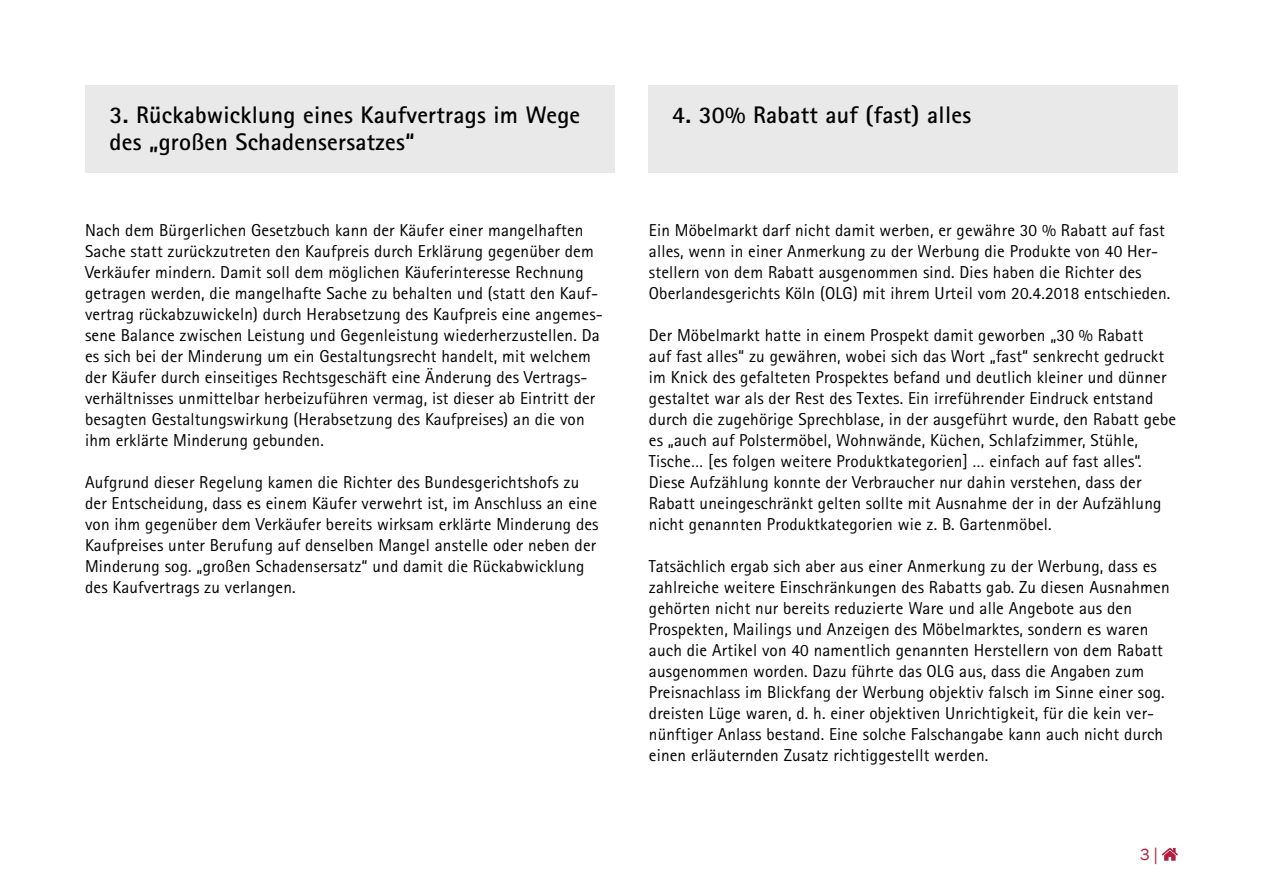
<style>
.page{position:relative;width:1263px;height:893px;background:#fff}
.page>*{position:absolute;margin:0;border:0;box-sizing:border-box;transform-origin:0 0}
.t1{font:700 24px/27px "Rotis Sans Serif Std";letter-spacing:.01em;color:#000}
.t2{font:17.25px/21px "Rotis Sans Serif Std";letter-spacing:.01em;color:#000}
.t3{font:16.5px "Franklin Gothic";color:#b61c3e}
.s1{font-family:"Myriad Pro"}
</style>
<div class="page">
<svg style="left:1162px;top:848px;width:16px;height:13px"></svg>
<div style="left:85px;top:85px;width:530px;height:88px;background:#e9e9e9"></div>
<div style="left:648px;top:85px;width:529px;height:88px;background:#e9e9e9"></div>
<h1 class="t1" style="left:110px;top:101px;width:472px">3. Rückabwicklung eines Kaufvertrags im Wege des „großen Schadensersatzes“</h1>
<p class="t2" style="left:85px;top:219px;width:519px">Nach dem Bürgerlichen Gesetzbuch kann der Käufer einer mangelhaften Sache statt zurückzutreten den Kaufpreis durch Erklärung gegenüber dem Verkäufer mindern. Damit soll dem möglichen Käuferinteresse Rechnung getragen werden, die mangelhafte Sache zu behalten und (statt den Kauf&shy;vertrag rückabzuwickeln) durch Herabsetzung des Kaufpreis eine angemes&shy;sene Balance zwischen Leistung und Gegenleistung wiederherzustellen. Da es sich bei der Minderung um ein Gestaltungsrecht handelt, mit welchem der Käufer durch einseitiges Rechtsgeschäft eine Änderung des Vertrags&shy;verhältnisses unmittelbar herbeizuführen vermag, ist dieser ab Eintritt der besagten Gestaltungswirkung (Herabsetzung des Kaufpreises) an die von ihm erklärte Minderung gebunden.</p>
<p class="t2" style="left:85px;top:471px;width:515px">Aufgrund dieser Regelung kamen die Richter des Bundesgerichtshofs zu der Entscheidung, dass es einem Käufer verwehrt ist, im Anschluss an eine von ihm gegenüber dem Verkäufer bereits wirksam erklärte Minderung des Kaufpreises unter Berufung auf denselben Mangel anstelle oder neben der Minderung sog. „großen Schadensersatz“ und damit die Rückabwicklung des Kaufvertrags zu verlangen.</p>
<h1 class="t1" style="left:672px;top:101px;width:300px">4. 30% Rabatt auf (fast) alles</h1>
<p class="t2" style="left:649px;top:219px;width:523px">Ein Möbelmarkt darf nicht damit werben, er gewähre 30 % Rabatt auf fast alles, wenn in einer Anmerkung zu der Werbung die Produkte von 40 Her&shy;stellern von dem Rabatt ausgenommen sind. Dies haben die Richter des Oberlandesgerichts Köln (OLG) mit ihrem Urteil vom 20.4.2018 entschieden.</p>
<p class="t2" style="left:649px;top:324px;width:529px">Der Möbelmarkt hatte in einem Prospekt damit geworben „30 % Rabatt<br>auf fast alles“ zu gewähren, wobei sich das Wort „fast“ senkrecht gedruckt im Knick des gefalteten Prospektes befand und deutlich kleiner und dünner gestaltet war als der Rest des Textes. Ein irreführender Eindruck entstand durch die zugehörige Sprechblase, in der ausgeführt wurde, den Rabatt gebe es „auch auf Polstermöbel, Wohnwände, Küchen, Schlafzimmer, Stühle, Tische… [es folgen weitere Produktkategorien] … einfach auf fast alles“.<br>Diese Aufzählung konnte der Verbraucher nur dahin verstehen, dass der Rabatt uneingeschränkt gelten sollte mit Ausnahme der in der Aufzählung nicht genannten Produktkategorien wie z. B. Gartenmöbel.</p>
<p class="t2" style="left:649px;top:555px;width:522px">Tatsächlich ergab sich aber aus einer Anmerkung zu der Werbung, dass es zahlreiche weitere Einschränkungen des Rabatts gab. Zu diesen Ausnahmen gehörten nicht nur bereits reduzierte Ware und alle Angebote aus den Prospekten, Mailings und Anzeigen des Möbelmarktes, sondern es waren auch die Artikel von 40 namentlich genannten Herstellern von dem Rabatt ausgenommen worden. Dazu führte das OLG aus, dass die Angaben zum Preisnachlass im Blickfang der Werbung objektiv falsch im Sinne einer sog. dreisten Lüge waren, d. h. einer objektiven Unrichtigkeit, für die kein ver&shy;nünftiger Anlass bestand. Eine solche Falschangabe kann auch nicht durch einen erläuternden Zusatz richtiggestellt werden.</p>
<p class="t3" style="left:1140px;top:845px;width:19px">3 <span class="s1">|</span></p>
</div>
